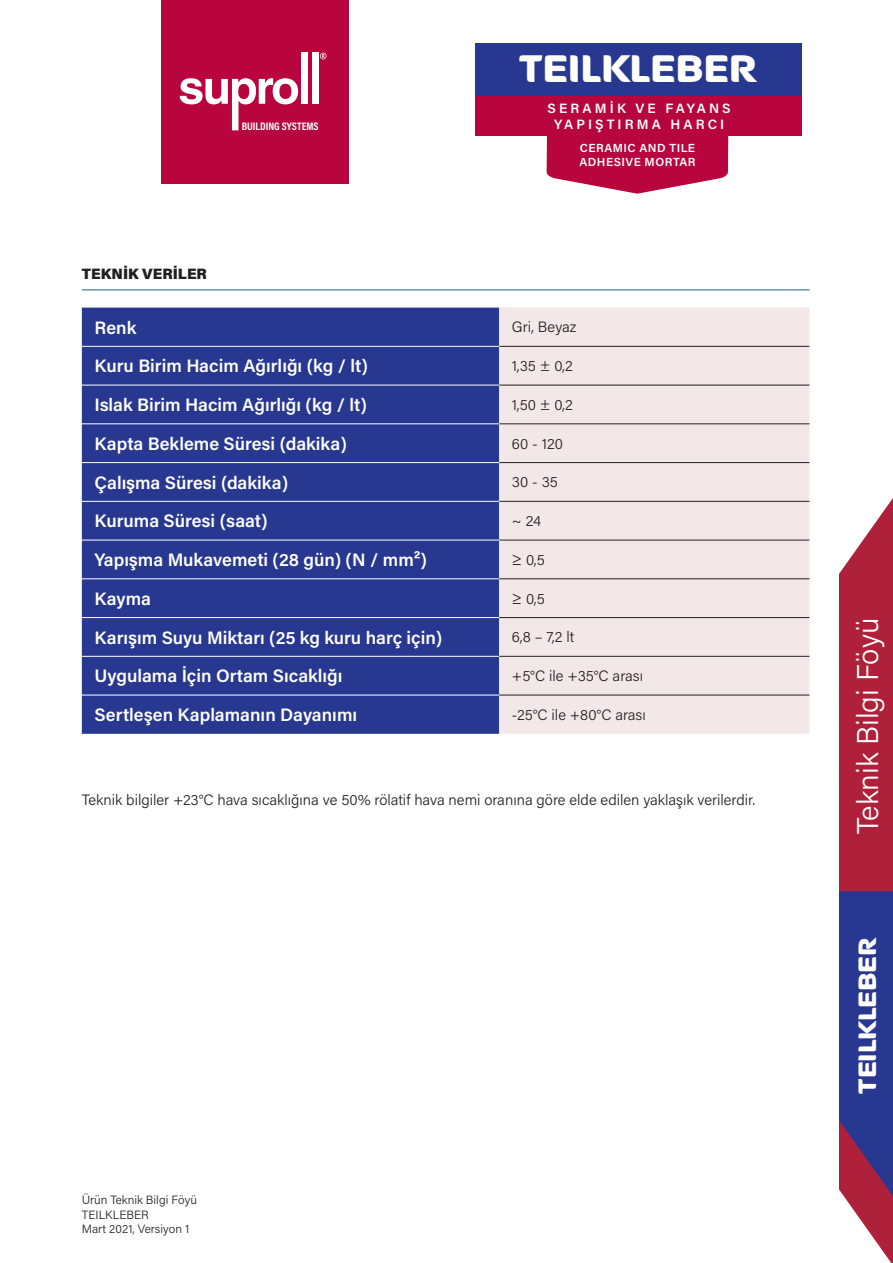
<style>
.page{position:relative;width:893px;height:1263px;background:#fff}
.page>*{position:absolute;margin:0;border:0;box-sizing:border-box;transform-origin:0 0}
.t1{font:800 43.5px "September";color:#fff}
.t2{font:300 30px "Acumin Pro";color:#fff}
.t3{font:800 28.5px "September";color:#fff}
.t4{font:600 18px "Acumin Pro";color:#fff}
.t5{font:300 15px "Acumin Pro";color:#231f20}
.t6{font:900 15px "Acumin Pro";color:#231f20}
.t7{font:600 13.5px "Acumin Pro";letter-spacing:.225em;color:#fff}
.t8{font:300 12px "Acumin Pro";color:#231f20}
.t9{font:600 11.7px "Acumin Pro";letter-spacing:.04em;color:#fff}
.t10{font:700 10.95px "Acumin Pro Cond";color:#fff}
</style>
<div class="page">
<div style="left:162px;top:0;width:187px;height:183px;background:#b9053d"></div>
<svg style="left:180px;top:78px;width:118px;height:52px"></svg>
<svg style="left:320px;top:53px;width:7px;height:6px"></svg>
<div style="left:301px;top:53px;width:7px;height:51px;background:#fff"></div>
<div style="left:312px;top:53px;width:7px;height:51px;background:#fff"></div>
<div style="left:82px;top:308px;width:417px;height:426px;background:#283890"></div>
<div style="left:499px;top:308px;width:310px;height:426px;background:#f3e8e8"></div>
<hr style="left:499px;top:346px;width:310px;height:1px;background:#231f20">
<hr style="left:499px;top:385px;width:310px;height:1px;background:#231f20">
<hr style="left:499px;top:423px;width:310px;height:1px;background:#231f20">
<hr style="left:499px;top:462px;width:310px;height:1px;background:#231f20">
<hr style="left:499px;top:501px;width:310px;height:1px;background:#231f20">
<hr style="left:499px;top:540px;width:310px;height:1px;background:#231f20">
<hr style="left:82px;top:346px;width:417px;height:1px;background:#fff">
<hr style="left:82px;top:385px;width:417px;height:1px;background:#fff">
<hr style="left:82px;top:423px;width:417px;height:1px;background:#fff">
<hr style="left:82px;top:462px;width:417px;height:1px;background:#fff">
<hr style="left:82px;top:501px;width:417px;height:1px;background:#fff">
<hr style="left:82px;top:540px;width:417px;height:1px;background:#fff">
<hr style="left:82px;top:578px;width:417px;height:1px;background:#fff">
<hr style="left:82px;top:617px;width:417px;height:1px;background:#fff">
<hr style="left:82px;top:656px;width:417px;height:1px;background:#fff">
<hr style="left:82px;top:695px;width:417px;height:1px;background:#fff">
<hr style="left:499px;top:578px;width:310px;height:1px;background:#231f20">
<hr style="left:499px;top:617px;width:310px;height:1px;background:#231f20">
<hr style="left:499px;top:656px;width:310px;height:1px;background:#231f20">
<hr style="left:499px;top:695px;width:310px;height:1px;background:#231f20">
<hr style="left:82px;top:289px;width:728px;height:1px;background:#205b8d">
<svg style="left:839px;top:498px;width:54px;height:765px;background:#873e6b"></svg>
<svg style="left:547px;top:136px;width:181px;height:58px;background:#c32b5a"></svg>
<div style="left:475px;top:43px;width:326px;height:54px;background:#283890"></div>
<div style="left:475px;top:97px;width:326px;height:39px;background:#b9053d"></div>
<p class="t10" style="left:242px;top:119px;width:78px">BUILDING SYSTEMS</p>
<p class="t6" style="left:82px;top:263px;width:127px">TEKNİK VERİLER</p>
<p class="t1" style="left:519px;top:41px;width:239px">TEILKLEBER</p>
<p class="t7" style="left:548px;top:99px;width:185px">SERAMİK VE FAYANS</p>
<p class="t7" style="left:554px;top:115px;width:172px">YAPIŞTIRMA HARCI</p>
<p class="t9" style="left:580px;top:139px;width:117px">CERAMIC AND TILE</p>
<p class="t9" style="left:580px;top:153px;width:117px">ADHESIVE MORTAR</p>
<p class="t4" style="left:95px;top:315px;width:43px">Renk</p>
<p class="t5" style="left:512px;top:317px;width:66px">Gri, Beyaz</p>
<p class="t4" style="left:95px;top:353px;width:275px">Kuru Birim Hacim Ağırlığı (kg / lt)</p>
<p class="t5" style="left:512px;top:356px;width:62px">1,35 ± 0,2</p>
<p class="t4" style="left:95px;top:392px;width:274px">Islak Birim Hacim Ağırlığı (kg / lt)</p>
<p class="t5" style="left:512px;top:394px;width:63px">1,50 ± 0,2</p>
<p class="t4" style="left:95px;top:431px;width:254px">Kapta Bekleme Süresi (dakika)</p>
<p class="t5" style="left:512px;top:433px;width:53px">60 - 120</p>
<p class="t4" style="left:95px;top:470px;width:195px">Çalışma Süresi (dakika)</p>
<p class="t5" style="left:512px;top:472px;width:47px">30 - 35</p>
<p class="t4" style="left:95px;top:508px;width:175px">Kuruma Süresi (saat)</p>
<p class="t5" style="left:512px;top:511px;width:31px">~ 24</p>
<p class="t4" style="left:95px;top:547px;width:334px">Yapışma Mukavemeti (28 gün) (N / mm²)</p>
<p class="t5" style="left:512px;top:549px;width:34px">≥ 0,5</p>
<p class="t4" style="left:95px;top:586px;width:58px">Kayma</p>
<p class="t5" style="left:512px;top:588px;width:34px">≥ 0,5</p>
<p class="t4" style="left:95px;top:625px;width:349px">Karışım Suyu Miktarı (25 kg kuru harç için)</p>
<p class="t5" style="left:512px;top:627px;width:64px">6,8 – 7,2 lt</p>
<p class="t4" style="left:95px;top:663px;width:249px">Uygulama İçin Ortam Sıcaklığı</p>
<p class="t5" style="left:512px;top:666px;width:133px">+5°C ile +35°C arası</p>
<p class="t4" style="left:95px;top:702px;width:264px">Sertleşen Kaplamanın Dayanımı</p>
<p class="t5" style="left:512px;top:704px;width:135px">-25°C ile +80°C arası</p>
<p class="t5" style="left:82px;top:790px;width:675px">Teknik bilgiler +23°C hava sıcaklığına ve 50% rölatif hava nemi oranına göre elde edilen yaklaşık verilerdir.</p>
<p class="t8" style="left:82px;top:1192px;width:117px">Ürün Teknik Bilgi Föyü</p>
<p class="t8" style="left:82px;top:1206px;width:69px">TEILKLEBER</p>
<p class="t8" style="left:82px;top:1221px;width:109px">Mart 2021, Versiyon 1</p>
<p class="t2" style="left:847px;top:834px;width:218px;rotate:-90deg">Teknik Bilgi Föyü</p>
<p class="t3" style="left:849px;top:1093px;width:158px;rotate:-90deg">TEILKLEBER</p>
</div>
